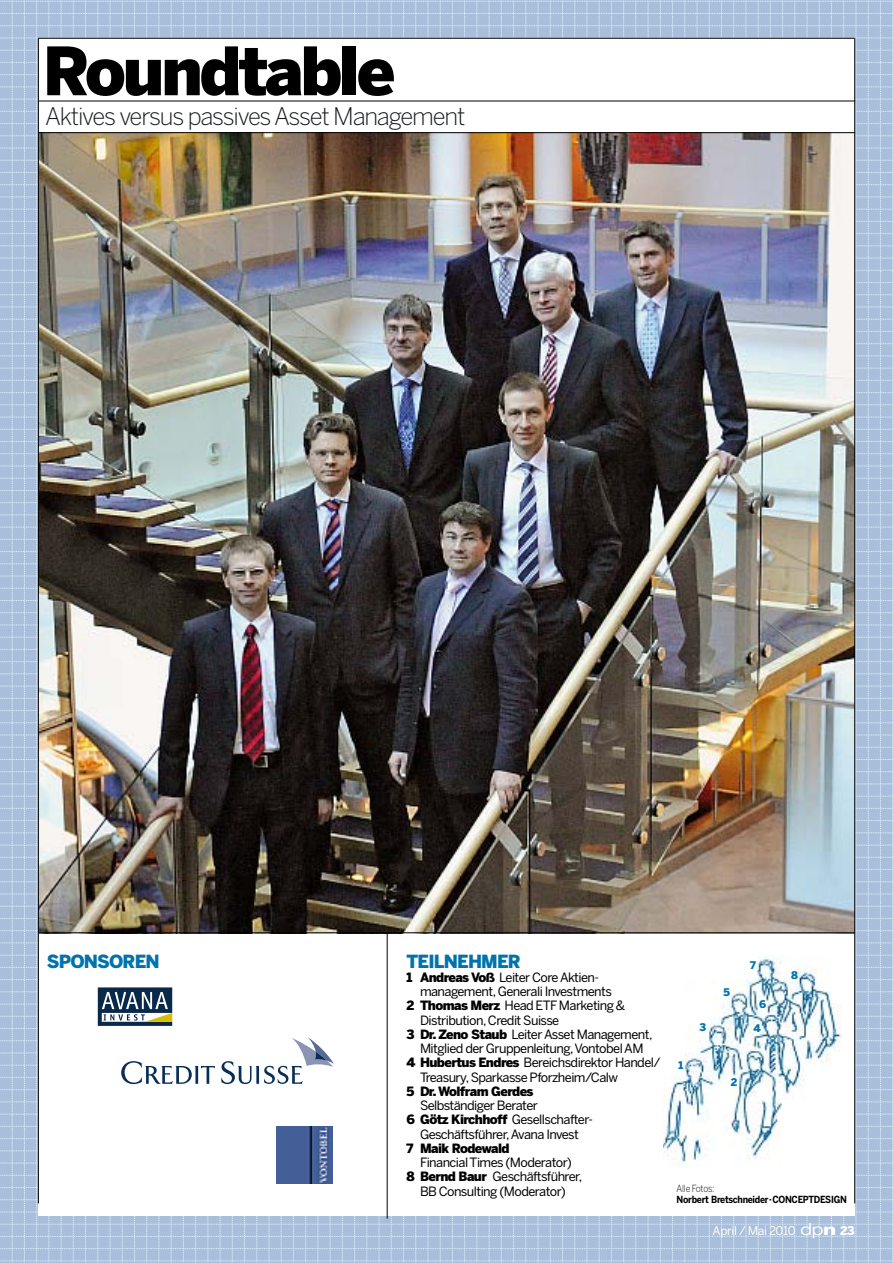
<style>
.page{position:relative;width:893px;height:1263px;background:#fff}
.page>*{position:absolute;margin:0;border:0;box-sizing:border-box;transform-origin:0 0}
.t1{font:900 66px "Benton Sans";letter-spacing:-.05em;color:#000}
.t2{font:300 24px "Benton Sans";letter-spacing:-.05em;color:#171a1c}
.t3{font:900 18px "Benton Sans";letter-spacing:-.045em;color:#0073ac}
.t4{font:12.75px/14.2px "Benton Sans";letter-spacing:-.045em;color:#000;text-align:center}
.t5{font:900 12.75px "Benton Sans";letter-spacing:-.045em;color:#000}
.t6{font:12px "Benton Sans";letter-spacing:-.035em;color:#fff}
.t7{font:900 10.5px "Benton Sans";color:#0073ac}
.t8{font:700 9.75px "Benton Sans";letter-spacing:-.03em;color:#000;scale:.9 1}
.t9{font:300 9.75px "Benton Sans";letter-spacing:-.03em;color:#000;scale:.9 1}
.s1{font-weight:900}
.s2{font-family:"U53 Normal OV GPRMOA";font-size:18px}
.s3{font-family:"U83 Normal OV FPRMOA";font-size:18px}
</style>
<div class="page">
<img style="left:0;top:0;width:893px;height:1263px">
<h1 class="t1" style="left:43px;top:32px;width:354px">Roundtable</h1>
<h2 class="t2" style="left:45px;top:103px;width:422px">Aktives versus passives Asset Management</h2>
<h3 class="t3" style="left:47px;top:950px;width:114px">SponSoREn</h3>
<h3 class="t3" style="left:406px;top:950px;width:116px">TEilnEhmER</h3>
<p class="t4" style="left:406px;top:970px;width:194px"><span class="s1">1 Andreas Voß</span> Leiter Core Aktien-</p>
<p class="t4" style="left:420px;top:984px;width:193px">management, Generali Investments</p>
<p class="t4" style="left:406px;top:998px;width:220px"><span class="s1">2 Thomas merz</span> Head ETF Marketing &amp;</p>
<p class="t4" style="left:420px;top:1013px;width:141px">Distribution, Credit Suisse</p>
<p class="t4" style="left:406px;top:1027px;width:247px"><span class="s1">3 Dr. Zeno Staub</span> Leiter Asset Management,</p>
<p class="t4" style="left:420px;top:1041px;width:225px">Mitglied der Gruppenleitung,Vontobel AM</p>
<p class="t4" style="left:407px;top:1055px;width:256px"><span class="s1">4 hubertus Endres</span> Bereichsdirektor Handel/</p>
<p class="t4" style="left:420px;top:1070px;width:200px">Treasury, Sparkasse Pforzheim/Calw</p>
<p class="t5" style="left:407px;top:1083px;width:128px">5 Dr. Wolfram Gerdes</p>
<p class="t4" style="left:420px;top:1098px;width:119px">Selbständiger Berater</p>
<p class="t4" style="left:407px;top:1112px;width:188px"><span class="s1">6 Götz Kirchhoff</span> Gesellschafter-</p>
<p class="t4" style="left:420px;top:1127px;width:160px">Geschäftsführer,Avana Invest</p>
<p class="t5" style="left:406px;top:1140px;width:105px">7 maik Rodewald</p>
<p class="t4" style="left:406px;top:1155px;width:177px">Financial Times (Moderator)<br><span class="s1">8 Bernd Baur</span> Geschäftsführer,<br>BB Consulting (Moderator)</p>
<p class="t7" style="left:678px;top:1058px;width:6px">1</p>
<p class="t7" style="left:723px;top:986px;width:8px">5</p>
<p class="t7" style="left:750px;top:958px;width:7px">7</p>
<p class="t7" style="left:759px;top:998px;width:9px">6</p>
<p class="t7" style="left:699px;top:1021px;width:8px">3</p>
<p class="t7" style="left:753px;top:1022px;width:9px">4</p>
<p class="t7" style="left:731px;top:1076px;width:8px">2</p>
<p class="t7" style="left:791px;top:969px;width:8px">8</p>
<p class="t9" style="left:677px;top:1182px;width:44px">Alle Fotos:</p>
<p class="t8" style="left:677px;top:1194px;width:191px">Norbert Bretschneider·CONCEPTDESIGN</p>
<p class="t6" style="left:713px;top:1224px;width:144px">April / Mai 2010 <span class="s2">dp</span><span class="s3">n</span> <span class="s1">23</span></p>
</div>
